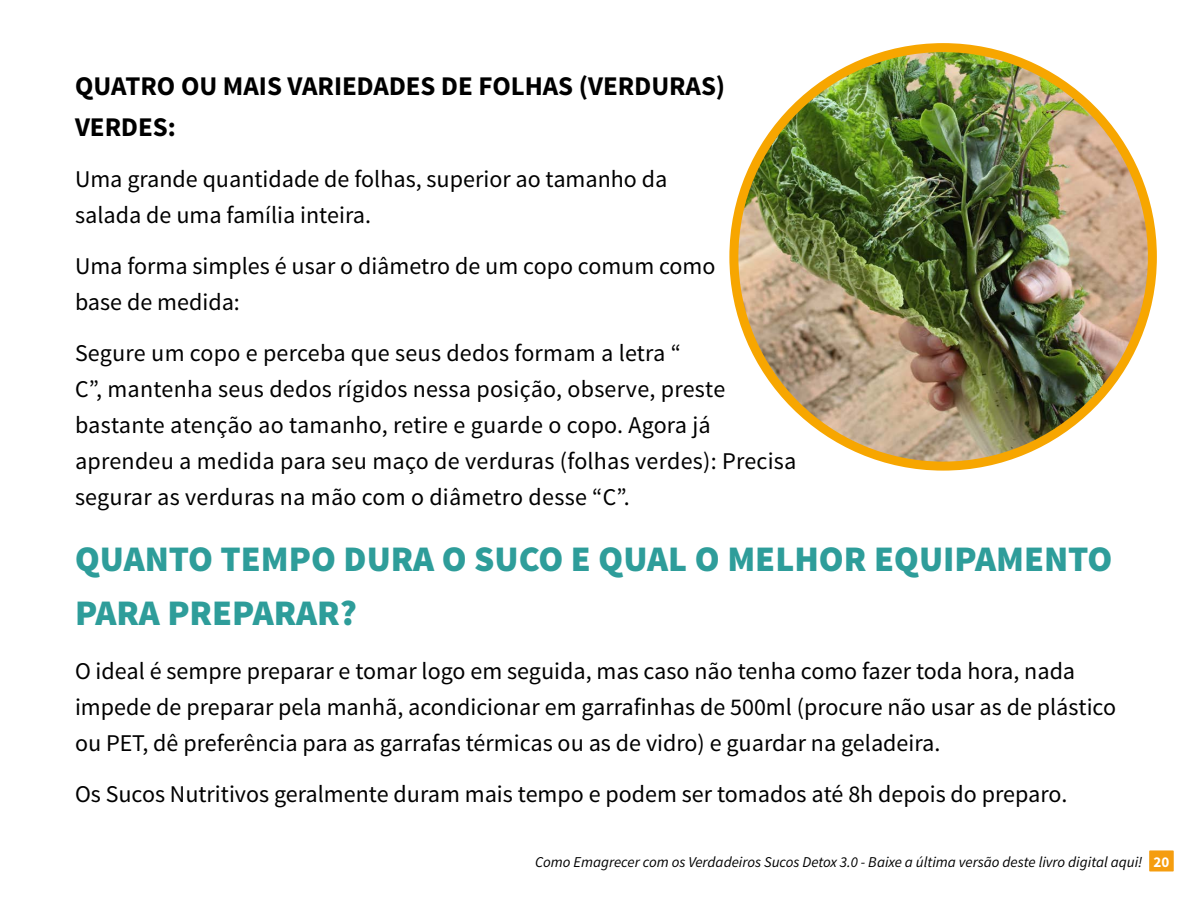
<style>
.page{position:relative;width:1200px;height:900px;background:#fff}
.page>*{position:absolute;margin:0;border:0;box-sizing:border-box;transform-origin:0 0}
.t1{font:900 36px/54px "Source Sans Pro";color:#2e9d9a}
.t2{font:700 27px/40.5px "Source Sans Pro";color:#000}
.t3{font:24px/36px "Source Sans Pro";color:#000}
.t4{font:italic 15px "Source Sans Pro";color:#000}
.s1{font-weight:700;font-style:normal;color:#fff}
</style>
<div class="page">
<img style="left:734px;top:48px;width:418px;height:418px;border-radius:205px">
<div style="left:1149px;top:850px;width:25px;height:21px;background:#f59d0f"></div>
<p class="t2" style="left:75px;top:67px;width:652px">QUATRO OU MAIS VARIEDADES DE FOLHAS (VERDURAS)<br>VERDES:</p>
<p class="t3" style="left:75px;top:161px;width:594px">Uma grande quantidade de folhas, superior ao tamanho da salada de uma família inteira.</p>
<p class="t3" style="left:75px;top:248px;width:642px">Uma forma simples é usar o diâmetro de um copo comum como base de medida:</p>
<p class="t3" style="left:75px;top:335px;width:723px">Segure um copo e perceba que seus dedos formam a letra “<br>C”, mantenha seus dedos rígidos nessa posição, observe, preste bastante atenção ao tamanho, retire e guarde o copo. Agora já aprendeu a medida para seu maço de verduras (folhas verdes): Precisa segurar as verduras na mão com o diâmetro desse “C”.</p>
<h1 class="t1" style="left:75px;top:533px;width:1039px">QUANTO TEMPO DURA O SUCO E QUAL O MELHOR EQUIPAMENTO<br>PARA PREPARAR?</h1>
<p class="t3" style="left:75px;top:653px;width:1043px">O ideal é sempre preparar e tomar logo em seguida, mas caso não tenha como fazer toda hora, nada impede de preparar pela manhã, acondicionar em garrafinhas de 500ml (procure não usar as de plástico ou PET, dê preferência para as garrafas térmicas ou as de vidro) e guardar na geladeira.</p>
<p class="t3" style="left:75px;top:776px;width:994px">Os Sucos Nutritivos geralmente duram mais tempo e podem ser tomados até 8h depois do preparo.</p>
<p class="t4" style="left:535px;top:852px;width:636px">Como Emagrecer com os Verdadeiros Sucos Detox 3.0 - Baixe a última versão deste livro digital aqui! <span class="s1">20</span></p>
</div>
